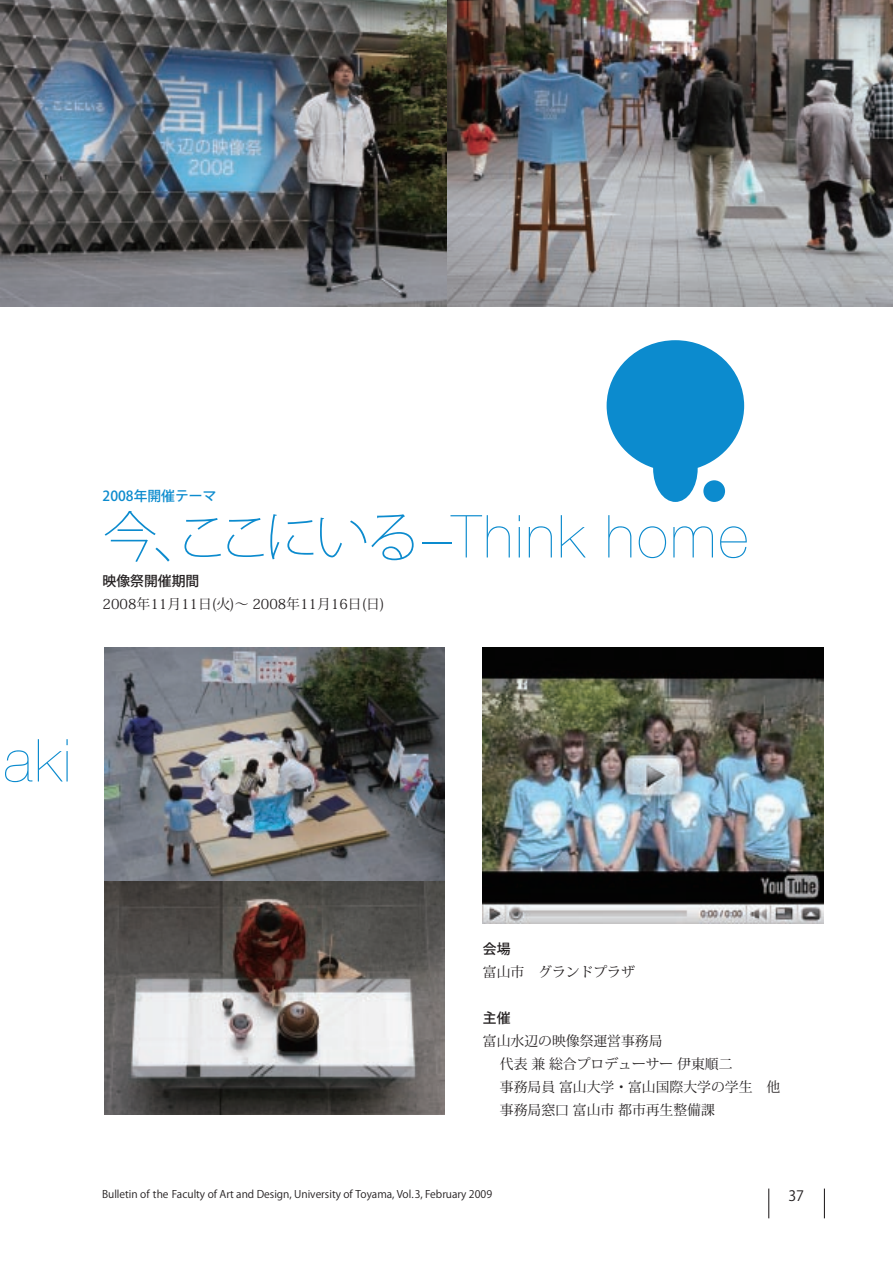
<style>
.page{position:relative;width:893px;height:1263px;background:#fff}
.page>*{position:absolute;margin:0;border:0;box-sizing:border-box;transform-origin:0 0}
.t1{font:200 59.25px "Helvetica Neue";letter-spacing:.04em;color:#0c8bce}
.t2{font:14.25px "Koz Go Std";color:#231f20}
.t3{font:13.8px/23px "Koz Min Std";color:#231f20}
.t4{font:500 13.8px "Koz Go Std";color:#231f20}
.t5{font:500 13.8px "Koz Go Std";color:#0c8bce}
.t6{font:10.5px "Koz Go Std";color:#231f20}
.s1{font-family:"Koz Go Std";font-size:55.05px}
</style>
<div class="page">
<hr style="left:768px;top:1188px;width:1px;height:30px;background:#231f20">
<hr style="left:824px;top:1188px;width:1px;height:30px;background:#231f20">
<img style="left:0;top:0;width:893px;height:306px">
<img style="left:104px;top:648px;width:340px;height:233px">
<svg style="left:104px;top:881px;width:341px;height:234px"></svg>
<img style="left:483px;top:648px;width:340px;height:275px">
<svg style="left:607px;top:340px;width:137px;height:162px"></svg>
<p class="t5" style="left:103px;top:487px;width:115px">2008年開催テーマ</p>
<h1 class="t1" style="left:103px;top:502px;width:647px"><span class="s1">今、ここにいる</span> −Think home</h1>
<p class="t4" style="left:103px;top:572px;width:98px">映像祭開催期間</p>
<p class="t3" style="left:103px;top:593px;width:283px">2008年11月11日(火)～ 2008年11月16日(日)</p>
<h1 class="t1" style="left:4px;top:726px;width:69px">aki</h1>
<p class="t4" style="left:483px;top:940px;width:29px">会場</p>
<p class="t3" style="left:483px;top:960px;width:154px">富山市　グランドプラザ</p>
<p class="t4" style="left:483px;top:1009px;width:29px">主催</p>
<p class="t3" style="left:500px;top:1029px;width:282px;text-indent:-17px">富山水辺の映像祭運営事務局<br>代表 兼 総合プロデューサー 伊東順二<br>事務局員 富山大学・富山国際大学の学生　他事務局窓口 富山市 都市再生整備課</p>
<p class="t6" style="left:102px;top:1187px;width:392px">Bulletin of the Faculty of Art and Design, University of Toyama, Vol. 3, February 2009</p>
<p class="t2" style="left:788px;top:1187px;width:17px">37</p>
</div>
